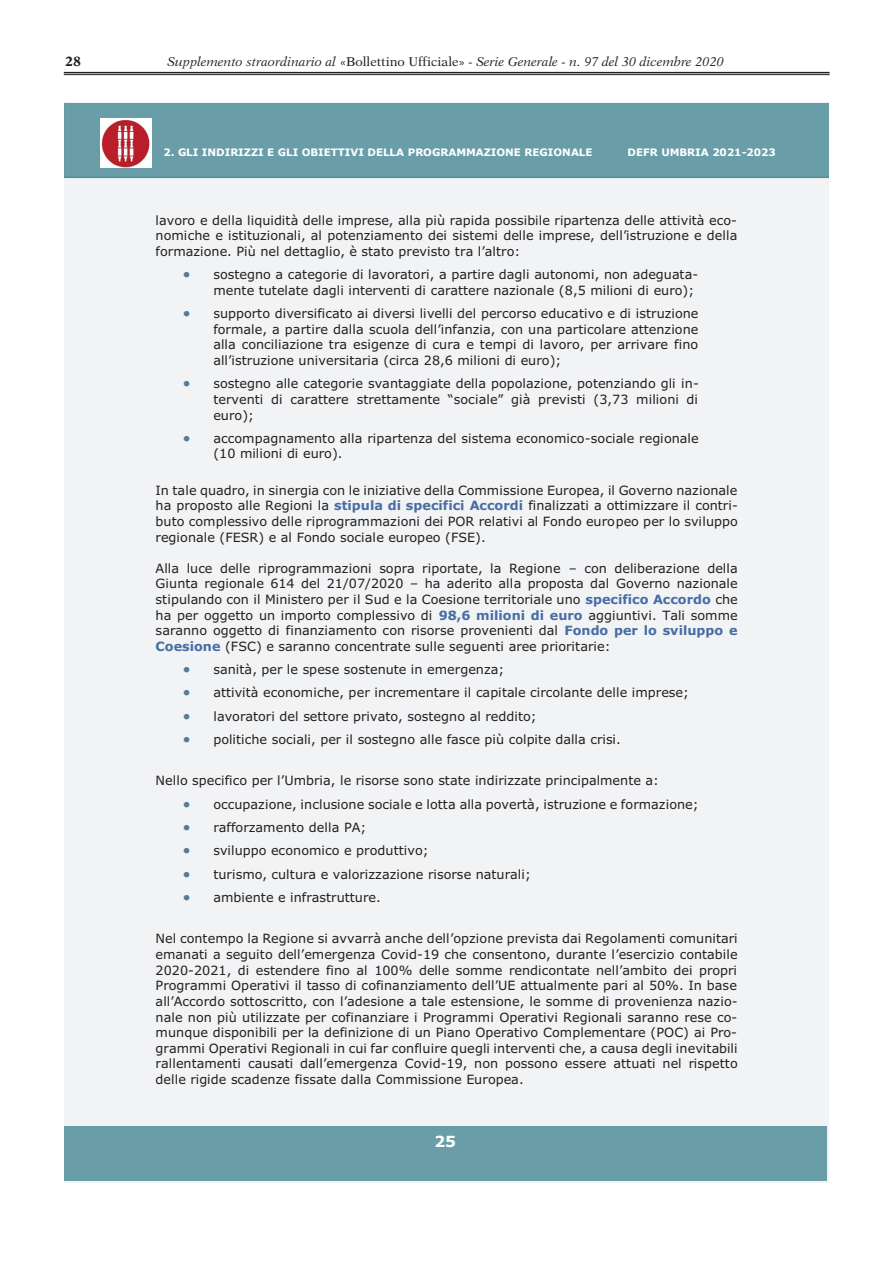
<style>
.page{position:relative;width:893px;height:1263px;background:#fff}
.page>*{position:absolute;margin:0;border:0;box-sizing:border-box;transform-origin:0 0}
.t1{font:700 15.45px "Verdana";color:#fff}
.t2{font:700 13.5px "New Aster LT Std";color:#231f20}
.t3{font:12.75px/15.6px "Verdana";color:#231f20;text-align:justify}
.t4{font:italic 12.75px "New Aster LT Std";color:#231f20}
.t5{font:700 10.35px "Verdana";letter-spacing:-.005em;color:#fff}
.s1{font-style:normal}
.s2{font-weight:700;color:#476da5}
</style>
<div class="page">
<hr style="left:64px;top:72px;width:765px;height:1px;background:#231f20">
<hr style="left:64px;top:74px;width:765px;height:1px;background:#231f20">
<div style="left:65px;top:103px;width:763px;height:1080px;background:#f2f3f4"></div>
<div style="left:65px;top:103px;width:763px;height:75px;background:#699da7"></div>
<img style="left:100px;top:118px;width:51px;height:50px">
<div style="left:65px;top:1126px;width:762px;height:55px;background:#699da7"></div>
<p class="t2" style="left:65px;top:56px;width:18px">28</p>
<p class="t4" style="left:167px;top:54px;width:558px">Supplemento straordinario al <span class="s1">«Bollettino Ufficiale»</span> - Serie Generale - n. 97 del 30 dicembre 2020</p>
<p class="t5" style="left:163px;top:149px;width:430px">2. GLI INDIRIZZI E GLI OBIETTIVI DELLA PROGRAMMAZIONE REGIONALE</p>
<p class="t5" style="left:627px;top:149px;width:150px">DEFR UMBRIA 2021-2023</p>
<p class="t3" style="left:156px;top:214px;width:583px">lavoro e della liquidità delle imprese, alla più rapida possibile ripartenza delle attività eco&shy;nomiche e istituzionali, al potenziamento dei sistemi delle imprese, dell’istruzione e della formazione. Più nel dettaglio, è stato previsto tra l’altro:</p>
<p class="t3" style="left:213px;top:268px;width:486px">sostegno a categorie di lavoratori, a partire dagli autonomi, non adeguata&shy;mente tutelate dagli interventi di carattere nazionale (8,5 milioni di euro);</p>
<p class="t3" style="left:213px;top:307px;width:486px">supporto diversificato ai diversi livelli del percorso educativo e di istruzione formale, a partire dalla scuola dell’infanzia, con una particolare attenzione alla conciliazione tra esigenze di cura e tempi di lavoro, per arrivare fino all’istruzione universitaria (circa 28,6 milioni di euro);</p>
<p class="t3" style="left:213px;top:377px;width:487px">sostegno alle categorie svantaggiate della popolazione, potenziando gli in&shy;terventi di carattere strettamente “sociale” già previsti (3,73 milioni di euro);</p>
<p class="t3" style="left:213px;top:432px;width:487px">accompagnamento alla ripartenza del sistema economico-sociale regionale (10 milioni di euro).</p>
<p class="t3" style="left:156px;top:484px;width:583px">In tale quadro, in sinergia con le iniziative della Commissione Europea, il Governo nazionale ha proposto alle Regioni la <span class="s2">stipula di specifici Accordi</span> finalizzati a ottimizzare il contri&shy;buto complessivo delle riprogrammazioni dei POR relativi al Fondo europeo per lo sviluppo regionale (FESR) e al Fondo sociale europeo (FSE).</p>
<p class="t3" style="left:156px;top:561px;width:583px">Alla luce delle riprogrammazioni sopra riportate, la Regione – con deliberazione della Giunta regionale 614 del 21/07/2020 – ha aderito alla proposta dal Governo nazionale stipulando con il Ministero per il Sud e la Coesione territoriale uno <span class="s2">specifico Accordo</span> che ha per oggetto un importo complessivo di <span class="s2">98,6 milioni di euro</span> aggiuntivi. Tali somme saranno oggetto di finanziamento con risorse provenienti dal <span class="s2">Fondo per lo sviluppo e Coesione</span> (FSC) e saranno concentrate sulle seguenti aree prioritarie:</p>
<p class="t3" style="left:213px;top:659px;width:477px;line-height:23.2px;text-align:left">sanità, per le spese sostenute in emergenza;<br>attività economiche, per incrementare il capitale circolante delle imprese; lavoratori del settore privato, sostegno al reddito;<br>politiche sociali, per il sostegno alle fasce più colpite dalla crisi.</p>
<p class="t3" style="left:213px;top:770px;width:486px;line-height:23.2px;text-align:left;text-indent:-58px">Nello specifico per l’Umbria, le risorse sono state indirizzate principalmente a: occupazione, inclusione sociale e lotta alla povertà, istruzione e formazione; rafforzamento della PA;<br>sviluppo economico e produttivo;<br>turismo, cultura e valorizzazione risorse naturali;<br>ambiente e infrastrutture.</p>
<p class="t3" style="left:156px;top:932px;width:583px">Nel contempo la Regione si avvarrà anche dell’opzione prevista dai Regolamenti comunitari emanati a seguito dell’emergenza Covid-19 che consentono, durante l’esercizio contabile 2020-2021, di estendere fino al 100% delle somme rendicontate nell’ambito dei propri Programmi Operativi il tasso di cofinanziamento dell’UE attualmente pari al 50%. In base all’Accordo sottoscritto, con l’adesione a tale estensione, le somme di provenienza nazio&shy;nale non più utilizzate per cofinanziare i Programmi Operativi Regionali saranno rese co&shy;munque disponibili per la definizione di un Piano Operativo Complementare (POC) ai Pro&shy;grammi Operativi Regionali in cui far confluire quegli interventi che, a causa degli inevitabili rallentamenti causati dall’emergenza Covid-19, non possono essere attuati nel rispetto delle rigide scadenze fissate dalla Commissione Europea.</p>
<p class="t1" style="left:434px;top:1135px;width:23px">25</p>
</div>
